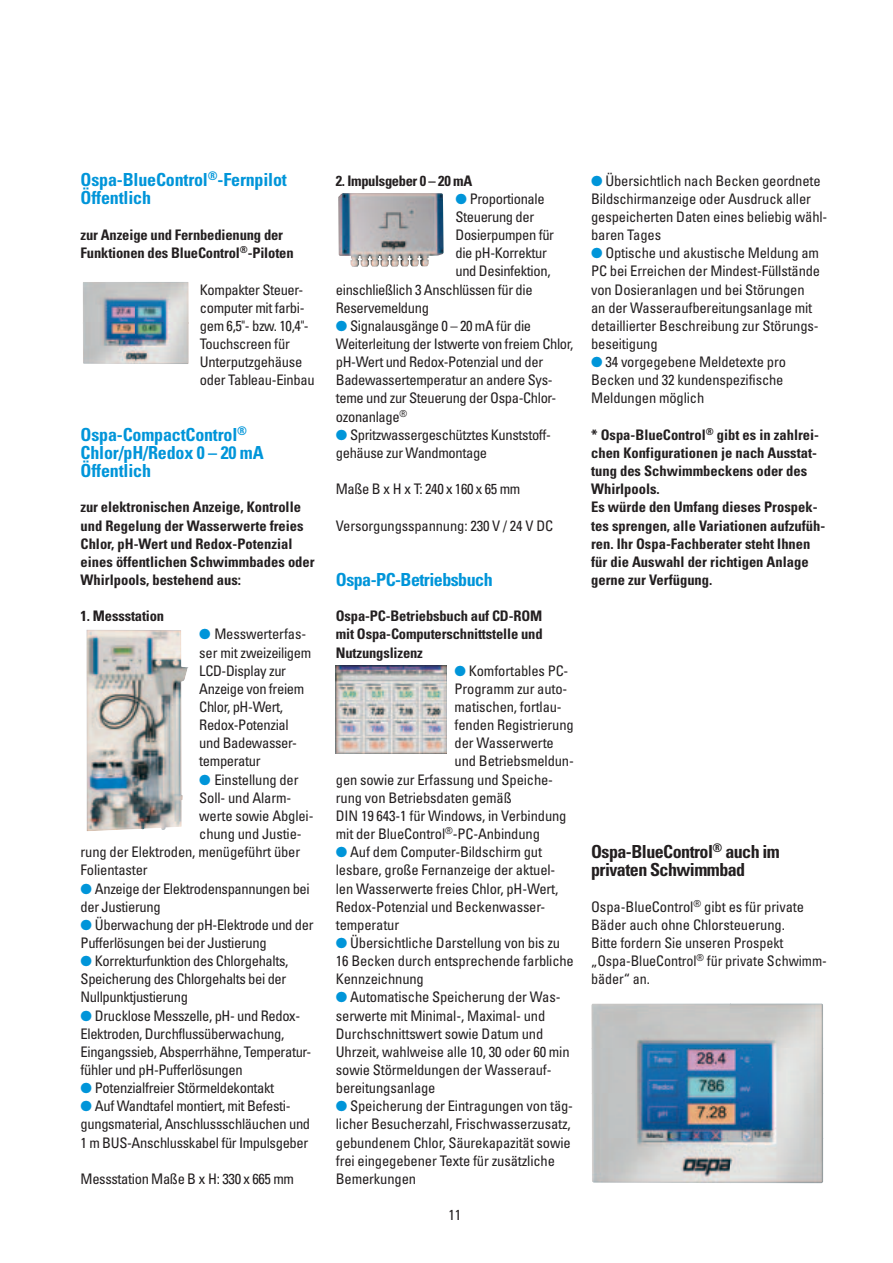
<style>
.page{position:relative;width:893px;height:1263px;background:#fff}
.page>*{position:absolute;margin:0;border:0;box-sizing:border-box;transform-origin:0 0}
.t1{font:700 condensed 18px/18.1px "Univers";letter-spacing:-.01em;color:#0095d9}
.t2{font:700 condensed 18px/18.1px "Univers";letter-spacing:-.03em;color:#231f20}
.t3{font:700 condensed 18px "Univers";letter-spacing:-.03em;color:#0095d9}
.t4{font:condensed 14.55px/18.1px "Univers";letter-spacing:-.01em;color:#231f20}
.t5{font:700 condensed 14.55px/18.1px "Univers";color:#231f20}
.t6{font:700 condensed 14.55px "Univers";letter-spacing:-.025em;color:#231f20}
.s1{color:#0095d9}
</style>
<div class="page">
<img style="left:591px;top:1003px;width:232px;height:180px">
<img style="left:83px;top:282px;width:106px;height:82px">
<img style="left:338px;top:193px;width:105px;height:74px">
<img style="left:336px;top:666px;width:110px;height:88px">
<img style="left:86px;top:630px;width:103px;height:201px">
<p class="t1" style="left:81px;top:172px;width:208px">Ospa-BlueControl<sup>®</sup>-Fernpilot<br>Öffentlich</p>
<p class="t5" style="left:81px;top:227px;width:214px">zur Anzeige und Fernbedienung der<br>Funktionen des BlueControl<sup>®</sup>-Piloten</p>
<p class="t4" style="left:200px;top:282px;width:116px">Kompakter Steuer&shy;computer mit farbi&shy;gem 6,5"- bzw. 10,4"-<br>Touchscreen für<br>Unterputzgehäuse oder Tableau-Einbau</p>
<p class="t1" style="left:81px;top:427px;width:185px">Ospa-CompactControl<sup>®<br></sup>Chlor/pH/Redox 0 – 20 mA<br>Öffentlich</p>
<p class="t5" style="left:81px;top:500px;width:235px">zur elektronischen Anzeige, Kontrolle und Regelung der Wasserwerte freies Chlor, pH-Wert und Redox-Potenzial eines öffentlichen Schwimmbades oder Whirlpools, bestehend aus:</p>
<p class="t5" style="left:81px;top:609px;width:85px">1. Messstation</p>
<p class="t4" style="left:199px;top:626px;width:113px"><span class="s1">●</span> Messwerterfas&shy;ser mit zweizeiligem<br>LCD-Display zur<br>Anzeige von freiem<br>Chlor, pH-Wert,<br>Redox-Potenzial und Badewasser&shy;temperatur</p>
<p class="t4" style="left:199px;top:772px;width:101px"><span class="s1">●</span> Einstellung der</p>
<p class="t4" style="left:199px;top:790px;width:94px">Soll- und Alarm-</p>
<p class="t4" style="left:199px;top:808px;width:116px">werte sowie Abglei-</p>
<p class="t4" style="left:199px;top:826px;width:104px">chung und Justie-</p>
<p class="t4" style="left:81px;top:844px;width:221px">rung der Elek troden, menügeführt über</p>
<p class="t4" style="left:81px;top:862px;width:69px">Folientaster</p>
<p class="t4" style="left:81px;top:881px;width:230px"><span class="s1">●</span> Anzeige der Elektrodenspannungen bei der Justierung</p>
<p class="t4" style="left:81px;top:917px;width:234px"><span class="s1">●</span> Überwachung der pH-Elektrode und der<br>Pufferlösungen bei der Justierung</p>
<p class="t4" style="left:81px;top:953px;width:209px"><span class="s1">●</span> Korrekturfunktion des Chlorgehalts,<br>Speicherung des Chlorgehalts bei der<br>Nullpunktjustierung</p>
<p class="t4" style="left:81px;top:1008px;width:232px"><span class="s1">●</span> Drucklose Messzelle, pH- und Redox-Elektroden, Durchflussüberwachung, Eingangssieb, Absperrhähne, Temperatur&shy;fühler und pH-Pufferlösungen</p>
<p class="t4" style="left:81px;top:1080px;width:195px"><span class="s1">●</span> Potenzialfreier Störmeldekontakt</p>
<p class="t4" style="left:81px;top:1098px;width:231px"><span class="s1">●</span> Auf Wandtafel montiert, mit Befesti&shy;gungsmaterial, Anschlussschläuchen und<br>1 m BUS-Anschlusskabel für Impulsgeber</p>
<p class="t4" style="left:81px;top:1171px;width:215px">Messstation Maße B x H: 330 x 665 mm</p>
<p class="t6" style="left:336px;top:175px;width:138px">2. Impulsgeber 0 – 20 mA</p>
<p class="t4" style="left:455px;top:191px;width:91px"><span class="s1">●</span> Proportionale</p>
<p class="t4" style="left:455px;top:209px;width:80px">Steuerung der</p>
<p class="t4" style="left:455px;top:227px;width:100px">Dosierpumpen für</p>
<p class="t4" style="left:455px;top:245px;width:93px">die pH-Korrektur</p>
<p class="t4" style="left:455px;top:263px;width:97px">und Desinfektion,</p>
<p class="t4" style="left:336px;top:282px;width:198px">einschließlich 3 Anschlüssen für die</p>
<p class="t4" style="left:336px;top:300px;width:95px">Reservemeldung</p>
<p class="t4" style="left:336px;top:318px;width:239px"><span class="s1">●</span> Signalausgänge 0 – 20 mA für die Weiterleitung der Istwerte von freiem Chlor, pH-Wert und Redox-Potenzial und der Badewassertemperatur an andere Sys&shy;teme und zur Steuerung der Ospa-Chlor&shy;ozonanlage<sup>®</sup></p>
<p class="t4" style="left:336px;top:427px;width:217px"><span class="s1">●</span> Spritzwassergeschütztes Kunststoff&shy;gehäuse zur Wandmontage</p>
<p class="t4" style="left:336px;top:481px;width:186px">Maße B x H x T: 240 x 160 x 65 mm</p>
<p class="t4" style="left:336px;top:518px;width:219px">Versorgungsspannung: 230 V / 24 V DC</p>
<p class="t3" style="left:336px;top:573px;width:158px">Ospa-PC-Betriebsbuch</p>
<p class="t5" style="left:336px;top:609px;width:208px;text-align:justify">Ospa-PC-Betriebsbuch auf CD-ROM mit Ospa-Computerschnittstelle und Nutzungslizenz</p>
<p class="t4" style="left:454px;top:663px;width:115px"><span class="s1">●</span> Komfortables PC-</p>
<p class="t4" style="left:454px;top:681px;width:114px">Programm zur auto-</p>
<p class="t4" style="left:454px;top:699px;width:109px">matischen, fortlau-</p>
<p class="t4" style="left:454px;top:717px;width:121px">fenden Registrierung</p>
<p class="t4" style="left:454px;top:735px;width:101px">der Wasserwerte</p>
<p class="t4" style="left:454px;top:754px;width:121px">und Betriebsmeldun-</p>
<p class="t4" style="left:336px;top:772px;width:219px">gen sowie zur Erfassung und Speiche-</p>
<p class="t4" style="left:336px;top:790px;width:177px">rung von Betriebsdaten gemäß</p>
<p class="t4" style="left:336px;top:808px;width:232px">DIN 19 643-1 für Windows, in Verbindung</p>
<p class="t4" style="left:336px;top:826px;width:206px">mit der BlueControl<sup>®</sup>-PC-Anbindung</p>
<p class="t4" style="left:336px;top:844px;width:224px"><span class="s1">●</span> Auf dem Computer-Bildschirm gut lesbare, große Fernanzeige der aktuel&shy;len Wasserwerte freies Chlor, pH-Wert,<br>Redox-Potenzial und Beckenwasser&shy;temperatur</p>
<p class="t4" style="left:336px;top:935px;width:239px"><span class="s1">●</span> Übersichtliche Darstellung von bis zu<br>16 Becken durch entsprechende farbliche<br>Kennzeichnung</p>
<p class="t4" style="left:336px;top:989px;width:235px"><span class="s1">●</span> Automatische Speicherung der Was&shy;serwerte mit Minimal-, Maximal- und Durchschnittswert sowie Datum und Uhrzeit, wahlweise alle 10, 30 oder 60 min sowie Störmeldungen der Wasserauf&shy;bereitungsanlage</p>
<p class="t4" style="left:336px;top:1098px;width:239px"><span class="s1">●</span> Speicherung der Eintragungen von täg&shy;licher Besucherzahl, Frischwasserzusatz, gebundenem Chlor, Säurekapazität sowie frei eingegebener Texte für zusätzliche Bemerkungen</p>
<p class="t4" style="left:448px;top:1207px;width:14px">11</p>
<p class="t4" style="left:591px;top:173px;width:238px"><span class="s1">●</span> Übersichtlich nach Becken geordnete Bildschirmanzeige oder Ausdruck aller gespeicherten Daten eines beliebig wähl&shy;baren Tages</p>
<p class="t4" style="left:591px;top:245px;width:230px"><span class="s1">●</span> Optische und akustische Meldung am PC bei Erreichen der Mindest-Füllstände von Dosieranlagen und bei Störungen an der Wasseraufbereitungsanlage mit detaillierter Beschreibung zur Störungs&shy;beseitigung</p>
<p class="t4" style="left:591px;top:354px;width:196px"><span class="s1">●</span> 34 vorgegebene Meldetexte pro<br>Becken und 32 kundenspezifische<br>Meldungen möglich</p>
<p class="t5" style="left:591px;top:427px;width:236px">* Ospa-BlueControl<sup>®</sup> gibt es in zahlrei&shy;chen Konfigurationen je nach Ausstat&shy;tung des Schwimmbeckens oder des Whirlpools.<br>Es würde den Umfang dieses Prospek&shy;tes sprengen, alle Variationen aufzufüh&shy;ren. Ihr Ospa-Fachberater steht Ihnen für die Auswahl der richtigen Anlage gerne zur Verfügung.</p>
<p class="t2" style="left:591px;top:845px;width:190px">Ospa-BlueControl<sup>®</sup> auch im privaten Schwimmbad</p>
<p class="t4" style="left:591px;top:899px;width:237px">Ospa-BlueControl<sup>®</sup> gibt es für private<br>Bäder auch ohne Chlorsteuerung.<br>Bitte fordern Sie unseren Prospekt „Ospa-BlueControl<sup>®</sup> für private Schwimm&shy;bäder“ an.</p>
</div>
